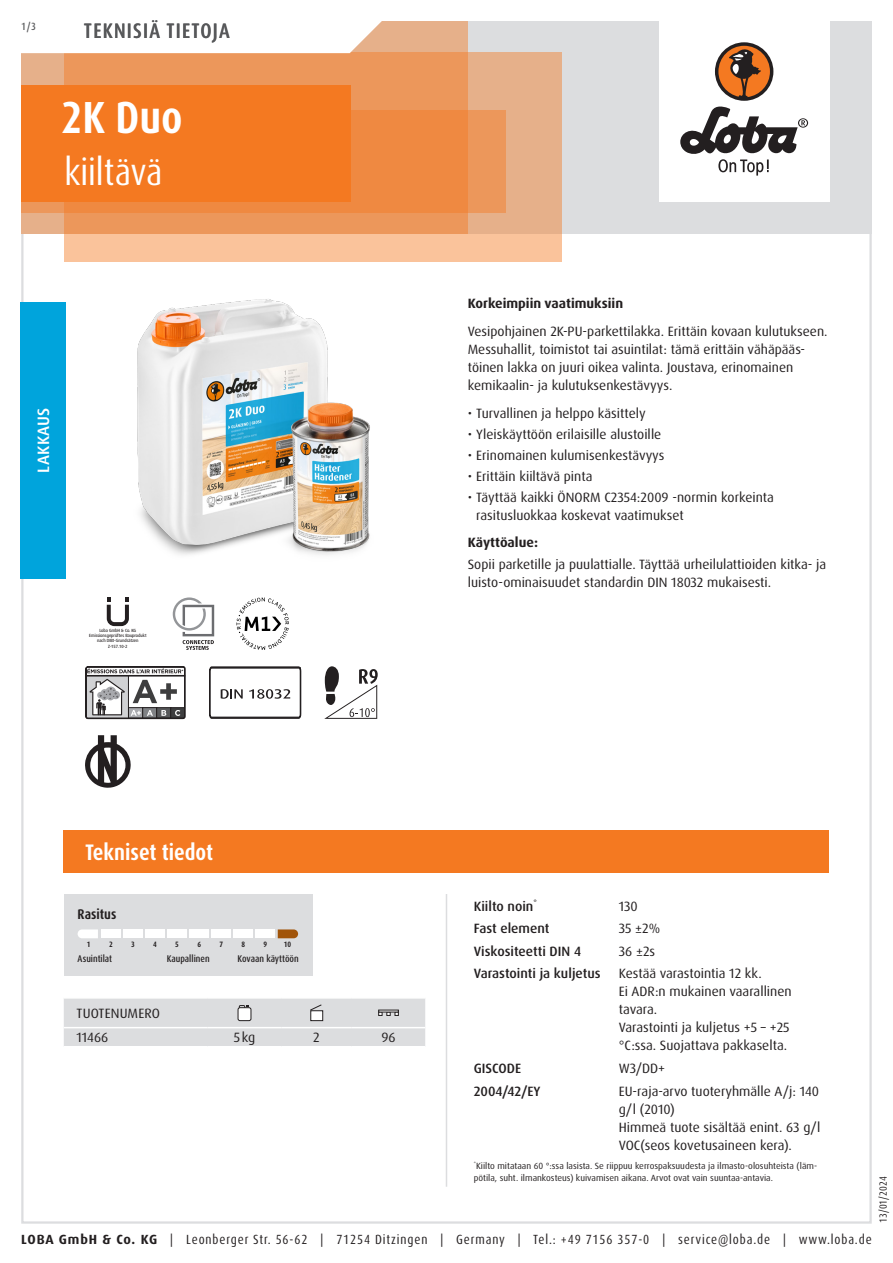
<style>
.page{position:relative;width:893px;height:1263px;background:#fff}
.page>*{position:absolute;margin:0;border:0;box-sizing:border-box;transform-origin:0 0}
.Produktname_weiss{font:700 condensed 45px "Dax Pro";color:#fff}
.Variante_weiss{font:condensed 37.5px "Dax Pro";color:#fff}
.Abschnitt{font:700 condensed 22.5px "Dax Pro";color:#fff}
.TI{font:500 condensed 21px "Dax Pro";letter-spacing:.06em;color:#57585a}
.Produktart_Versiegelung{font:500 16.5px "Dax Pro";letter-spacing:.01em;color:#fff}
.skala_name{font:700 condensed 14.1px "Dax Pro";color:#231f20}
.Text{font:13.5px/18px "Dax Pro";color:#231f20}
.Text_ohne_Silbentrennung{font:13.5px/18px "Dax Pro";color:#231f20}
.Text_Medium{font:500 13.5px "Dax Pro";color:#231f20}
.Text_Bold{font:700 13.5px "Dax Pro";color:#231f20}
.Text_Großbuchstaben{font:13.5px "Dax Pro";letter-spacing:.01em;color:#231f20}
.Text_zentriert{font:13.5px "Dax Pro";color:#231f20}
.t1{font:condensed 13.35px "Dax Pro";letter-spacing:.065em;color:#231f20}
.t2{font:condensed 10.5px "Dax Pro";color:#231f20}
.t3{font:500 condensed 10.5px "Dax Pro";color:#57585a}
.skala_desc_right{font:500 condensed 9.75px "Dax Pro";color:#231f20}
.skala_desc_middle{font:500 condensed 9.75px "Dax Pro";color:#231f20}
.skala_desc_left{font:500 condensed 9.75px "Dax Pro";color:#231f20}
.Footnote{font:9px/12px "Dax Pro";color:#231f20}
.skala_number{font:700 condensed 7.8px "Dax Pro";color:#231f20}
.t4{font:500 expanded 4.5px/5.2px "Dax Pro";color:#231f20;text-align:center;scale:.82 1}
.s1{font-weight:700;font-stretch:normal}
</style>
<div class="page">
<hr style="left:446px;top:894px;width:1px;height:293px;background:#dcdddf">
<svg style="left:64px;top:998px;width:361px;height:48px;background:#dcdddf"></svg>
<hr style="left:378px;top:1010px;width:21px;height:2px;background:#fff">
<div style="left:64px;top:894px;width:249px;height:82px;background:#dcdddf"></div>
<svg style="left:78px;top:929px;width:20px;height:9px"></svg>
<div style="left:101px;top:929px;width:20px;height:9px;background:#fff"></div>
<div style="left:123px;top:929px;width:20px;height:9px;background:#fff"></div>
<div style="left:145px;top:929px;width:20px;height:9px;background:#fff"></div>
<div style="left:167px;top:929px;width:20px;height:9px;background:#fff"></div>
<div style="left:189px;top:929px;width:20px;height:9px;background:#fff"></div>
<div style="left:212px;top:929px;width:19px;height:9px;background:#fff"></div>
<div style="left:234px;top:929px;width:19px;height:9px;background:#fff"></div>
<div style="left:256px;top:929px;width:19px;height:9px;background:#fff"></div>
<svg style="left:278px;top:929px;width:20px;height:9px"></svg>
<div style="left:64px;top:830px;width:765px;height:43px;background:#f47921"></div>
<svg style="left:107px;top:597px;width:22px;height:29px"></svg>
<svg style="left:173px;top:597px;width:41px;height:53px"></svg>
<svg style="left:237px;top:597px;width:52px;height:53px"></svg>
<svg style="left:85px;top:666px;width:100px;height:53px"></svg>
<svg style="left:209px;top:667px;width:92px;height:51px"></svg>
<svg style="left:324px;top:666px;width:54px;height:53px"></svg>
<svg style="left:85px;top:735px;width:46px;height:53px"></svg>
<img style="left:137px;top:299px;width:233px;height:256px">
<div style="left:20px;top:302px;width:46px;height:276px;background:#00a4dc"></div>
<div style="left:21px;top:21px;width:851px;height:213px;background:#dcdddf"></div>
<div style="left:659px;top:0;width:170px;height:202px;background:#fff"></div>
<svg style="left:680px;top:106px;width:128px;height:70px"></svg>
<div style="left:715px;top:42px;width:58px;height:59px;background:#231f20;border-radius:50%"></div>
<svg style="left:718px;top:45px;width:52px;height:52px"></svg>
<div style="left:64px;top:52px;width:497px;height:209px;background:linear-gradient(to right,#fec79f,#efb992)"></div>
<div style="left:21px;top:111px;width:485px;height:102px;background:#ec975b"></div>
<svg style="left:21px;top:21px;width:447px;height:213px;background:#ec9355"></svg>
<svg style="left:21px;top:21px;width:411px;height:34px;background:#faede4"></svg>
<div style="left:21px;top:85px;width:330px;height:117px;background:#f47921"></div>
<p class="t3" style="left:21px;top:19px;width:16px">1/3</p>
<p class="TI" style="left:84px;top:17px;width:147px">TEKNISIÄ TIETOJA</p>
<p class="Produktname_weiss" style="left:61px;top:89px;width:123px">2K Duo</p>
<p class="Variante_weiss" style="left:64px;top:148px;width:99px">kiiltävä</p>
<p class="Produktart_Versiegelung" style="left:33px;top:473px;width:66px;rotate:-90deg">LAKKAUS</p>
<p class="t4" style="left:89px;top:628px;width:71px">Loba GmbH &amp; Co. KG<br>Emissionsgeprüftes Bauprodukt nach DIBt-Grundsätzen<br>Z-157.10-2</p>
<p class="Text_Bold" style="left:468px;top:295px;width:157px">Korkeimpiin vaatimuksiin</p>
<p class="Text" style="left:468px;top:323px;width:361px">Vesipohjainen 2K-PU-parkettilakka. Erittäin kovaan kulutukseen.<br>Messuhallit, toimistot tai asuintilat: tämä erittäin vähäpääs&shy;töinen lakka on juuri oikea valinta. Joustava, erinomainen kemikaalin- ja kulutuksenkestävyys.</p>
<p class="Text" style="left:468px;top:404px;width:179px">• Turvallinen ja helppo käsittely</p>
<p class="Text" style="left:468px;top:425px;width:195px">• Yleiskäyttöön erilaisille alustoille</p>
<p class="Text" style="left:468px;top:446px;width:198px">• Erinomainen kulumisenkestävyys</p>
<p class="Text" style="left:468px;top:467px;width:126px">• Erittäin kiiltävä pinta</p>
<p class="Text" style="left:476px;top:488px;width:299px;text-indent:-9px">• Täyttää kaikki ÖNORM C2354:2009 -normin korkeinta rasitusluokkaa koskevat vaatimukset</p>
<p class="Text_Bold" style="left:468px;top:534px;width:72px">Käyttöalue:</p>
<p class="Text" style="left:468px;top:555px;width:360px">Sopii parketille ja puulattialle. Täyttää urheilulattioiden kitka- ja luisto-ominaisuudet standardin DIN 18032 mukaisesti.</p>
<p class="Abschnitt" style="left:85px;top:838px;width:130px">Tekniset tiedot</p>
<p class="skala_name" style="left:78px;top:905px;width:40px">Rasitus</p>
<p class="skala_number" style="left:87px;top:939px;width:5px">1</p>
<p class="skala_number" style="left:109px;top:939px;width:5px">2</p>
<p class="skala_number" style="left:131px;top:939px;width:5px">3</p>
<p class="skala_number" style="left:153px;top:939px;width:5px">4</p>
<p class="skala_number" style="left:175px;top:939px;width:5px">5</p>
<p class="skala_number" style="left:197px;top:939px;width:5px">6</p>
<p class="skala_number" style="left:219px;top:939px;width:5px">7</p>
<p class="skala_number" style="left:241px;top:939px;width:5px">8</p>
<p class="skala_number" style="left:264px;top:939px;width:5px">9</p>
<p class="skala_number" style="left:284px;top:939px;width:9px">10</p>
<p class="skala_desc_left" style="left:78px;top:952px;width:36px">Asuintilat</p>
<p class="skala_desc_middle" style="left:167px;top:952px;width:44px">Kaupallinen</p>
<p class="skala_desc_right" style="left:238px;top:952px;width:63px">Kovaan käyttöön</p>
<p class="Text_Großbuchstaben" style="left:77px;top:1005px;width:85px">TUOTENUMERO</p>
<p class="Text" style="left:77px;top:1029px;width:33px">11466</p>
<p class="Text_zentriert" style="left:234px;top:1029px;width:23px">5kg</p>
<p class="Text_zentriert" style="left:313px;top:1029px;width:8px">2</p>
<p class="Text_zentriert" style="left:381px;top:1029px;width:16px">96</p>
<p class="Text_Medium" style="left:474px;top:897px;width:65px">Kiilto noin<sup>*</sup></p>
<p class="Text_ohne_Silbentrennung" style="left:619px;top:897px;width:21px">130</p>
<p class="Text_Medium" style="left:474px;top:920px;width:77px">Fast element</p>
<p class="Text_ohne_Silbentrennung" style="left:619px;top:919px;width:43px">35 ±2%</p>
<p class="Text_Medium" style="left:474px;top:942px;width:109px">Viskositeetti DIN 4</p>
<p class="Text_ohne_Silbentrennung" style="left:619px;top:942px;width:38px">36 ±2s</p>
<p class="Text_Medium" style="left:474px;top:965px;width:128px">Varastointi ja kuljetus</p>
<p class="Text_ohne_Silbentrennung" style="left:619px;top:965px;width:145px">Kestää varastointia 12 kk.</p>
<p class="Text_ohne_Silbentrennung" style="left:619px;top:983px;width:174px">Ei ADR:n mukainen vaarallinen tavara.</p>
<p class="Text_ohne_Silbentrennung" style="left:619px;top:1019px;width:172px">Varastointi ja kuljetus +5 – +25 °C:ssa. Suojattava pakkaselta.</p>
<p class="Text_Medium" style="left:474px;top:1060px;width:49px">GISCODE</p>
<p class="Text_ohne_Silbentrennung" style="left:619px;top:1059px;width:48px">W3/DD+</p>
<p class="Text_Medium" style="left:474px;top:1082px;width:68px">2004/42/EY</p>
<p class="Text_ohne_Silbentrennung" style="left:619px;top:1082px;width:202px">EU-raja-arvo tuoteryhmälle A/j: 140 g/l (2010)</p>
<p class="Text_ohne_Silbentrennung" style="left:619px;top:1118px;width:203px">Himmeä tuote sisältää enint. 63 g/l<br>VOC(seos kovetusaineen kera).</p>
<p class="Footnote" style="left:474px;top:1159px;width:345px"><sup>*</sup>Kiilto mitataan 60 °:ssa lasista. Se riippuu kerrospaksuudesta ja ilmasto-olosuhteista (läm&shy;pötila, suht. ilmankosteus) kuivamisen aikana. Arvot ovat vain suuntaa-antavia.</p>
<p class="t2" style="left:876px;top:1222px;width:48px;rotate:-90deg">13/01/2024</p>
<p class="t1" style="left:21px;top:1230px;width:852px"><span class="s1">LOBA GmbH &amp; Co. KG</span> | Leonberger Str. 56-62 | 71254 Ditzingen | Germany | Tel.: +49 7156 357-0 | service@loba.de | www.loba.de</p>
</div>
